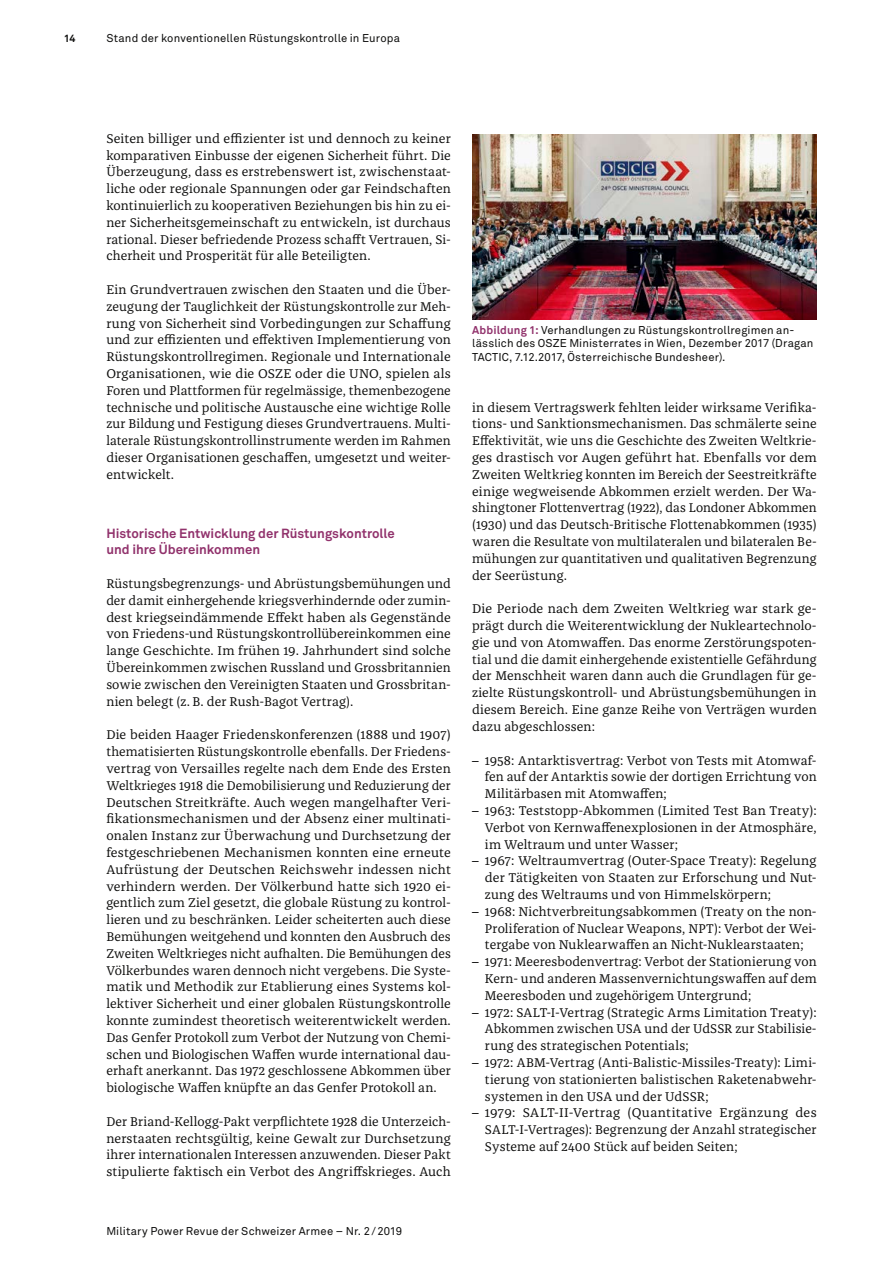
<style>
.page{position:relative;width:872px;height:1263px;background:#fff}
.page>*{position:absolute;margin:0;border:0;box-sizing:border-box;transform-origin:0 0}
._02_01_Grundtext{font:13.2px/16.8px "Franziska OT";letter-spacing:.01em;color:#0e0e0d;text-align:justify}
._01_03_Zwischentitel{font:700 13.2px/16.8px "Akkurat Pro";color:#91326c}
._04_03_Legende{font:11.25px/13.5px "Akkurat Pro";letter-spacing:.015em;color:#0e0e0d}
.t1{font:700 10.5px "Akkurat Pro";color:#0e0e0d}
.s1{font-weight:700;color:#91326c}
.s2{font-family:"Frutiger LT Std"}
</style>
<div class="page">
<img style="left:472px;top:134px;width:344px;height:185px">
<p class="t1" style="left:64px;top:32px;width:13px">14</p>
<p class="_04_03_Legende" style="left:106px;top:32px;width:295px">Stand der konventionellen Rüstungskontrolle in Europa</p>
<p class="_02_01_Grundtext" style="left:106px;top:130px;width:346px">Seiten billiger und effizienter ist und dennoch zu keiner komparativen Einbusse der eigenen Sicherheit führt. Die Überzeugung, dass es erstrebenswert ist, zwischenstaat&shy;liche oder regionale Spannungen oder gar Feindschaften kontinuierlich zu kooperativen Beziehungen bis hin zu ei&shy;ner Sicherheitsgemeinschaft zu entwickeln, ist durchaus rational. Dieser befriedende Prozess schafft Vertrauen, Si&shy;cherheit und Prosperität für alle Beteiligten.</p>
<p class="_02_01_Grundtext" style="left:106px;top:281px;width:346px">Ein Grundvertrauen zwischen den Staaten und die Über&shy;zeugung der Tauglichkeit der Rüstungskontrolle zur Meh&shy;rung von Sicherheit sind Vorbedingungen zur Schaffung und zur effizienten und effektiven Implementierung von Rüstungskontrollregimen. Regionale und Internationale Organisationen, wie die OSZE oder die UNO, spielen als Foren und Plattformen für regelmässige, themenbezogene technische und politische Austausche eine wichtige Rolle zur Bildung und Festigung dieses Grundvertrauens. Multi&shy;laterale Rüstungskontrollinstrumente werden im Rahmen dieser Organisationen geschaffen, umgesetzt und weiter&shy;entwickelt.</p>
<p class="_01_03_Zwischentitel" style="left:106px;top:525px;width:290px">Historische Entwicklung der Rüstungskontrolle und ihre Übereinkommen</p>
<p class="_02_01_Grundtext" style="left:106px;top:575px;width:346px">Rüstungsbegrenzungs- und Abrüstungsbemühungen und der damit einhergehende kriegsverhindernde oder zumin&shy;dest kriegseindämmende Effekt haben als Gegenstände von Friedens-und Rüstungskontrollübereinkommen eine lange Geschichte. Im frühen 19. Jahrhundert sind solche Übereinkommen zwischen Russland und Grossbritannien sowie zwischen den Vereinigten Staaten und Grossbritan&shy;nien belegt (z. B. der Rush-Bagot Vertrag).</p>
<p class="_02_01_Grundtext" style="left:106px;top:727px;width:346px">Die beiden Haager Friedenskonferenzen (1888 und 1907) thematisierten Rüstungskontrolle ebenfalls. Der Friedens&shy;vertrag von Versailles regelte nach dem Ende des Ersten Weltkrieges 1918 die Demobilisierung und Reduzierung der Deutschen Streitkräfte. Auch wegen mangelhafter Veri&shy;fikationsmechanismen und der Absenz einer multinati&shy;onalen Instanz zur Überwachung und Durchsetzung der festgeschriebenen Mechanismen konnten eine erneute Aufrüstung der Deutschen Reichswehr indessen nicht verhindern werden. Der Völkerbund hatte sich 1920 ei&shy;gentlich zum Ziel gesetzt, die globale Rüstung zu kontrol&shy;lieren und zu beschränken. Leider scheiterten auch diese Bemühungen weitgehend und konnten den Ausbruch des Zweiten Weltkrieges nicht aufhalten. Die Bemühungen des Völkerbundes waren dennoch nicht vergebens. Die Syste&shy;matik und Methodik zur Etablierung eines Systems kol&shy;lektiver Sicherheit und einer globalen Rüstungskontrolle konnte zumindest theoretisch weiterentwickelt werden.<br>Das Genfer Protokoll zum Verbot der Nutzung von Chemi&shy;schen und Biologischen Waffen wurde international dau&shy;erhaft anerkannt. Das 1972 geschlossene Abkommen über biologische Waffen knüpfte an das Genfer Protokoll an.</p>
<p class="_02_01_Grundtext" style="left:106px;top:1113px;width:346px">Der Briand-Kellogg-Pakt verpflichtete 1928 die Unterzeich&shy;nerstaaten rechtsgültig, keine Gewalt zur Durchsetzung ihrer internationalen Interessen anzuwenden. Dieser Pakt stipulierte faktisch ein Verbot des Angriffskrieges. Auch</p>
<p class="_04_03_Legende" style="left:106px;top:1224px;width:297px">Military Power Revue der Schweizer Armee – Nr. 2/2019</p>
<p class="_04_03_Legende" style="left:472px;top:323px;width:343px"><span class="s1">Abbildung 1:</span> Verhandlungen zu Rüstungskontrollregimen an&shy;lässlich des OSZE Ministerrates in Wien, Dezember 2017 (Dragan<br>TACTIC, 7.12.2017, Österreichische Bundesheer).</p>
<p class="_02_01_Grundtext" style="left:472px;top:399px;width:346px">in diesem Vertragswerk fehlten leider wirksame Verifika&shy;tions- und Sanktionsmechanismen. Das schmälerte seine Effektivität, wie uns die Geschichte des Zweiten Weltkrie&shy;ges drastisch vor Augen geführt hat. Ebenfalls vor dem Zweiten Weltkrieg konnten im Bereich der Seestreitkräfte einige wegweisende Abkommen erzielt werden. Der Wa&shy;shingtoner Flottenvertrag (1922), das Londoner Abkommen (1930) und das Deutsch-Britische Flottenabkommen (1935) waren die Resultate von multilateralen und bilateralen Be&shy;mühungen zur quantitativen und qualitativen Begrenzung der Seerüstung.</p>
<p class="_02_01_Grundtext" style="left:472px;top:601px;width:346px">Die Periode nach dem Zweiten Weltkrieg war stark ge&shy;prägt durch die Weiterentwicklung der Nukleartechnolo&shy;gie und von Atomwaffen. Das enorme Zerstörungspoten&shy;tial und die damit einhergehende existentielle Gefährdung der Menschheit waren dann auch die Grundlagen für ge&shy;zielte Rüstungskontroll- und Abrüstungsbemühungen in diesem Bereich. Eine ganze Reihe von Verträgen wurden dazu abgeschlossen:</p>
<p class="_02_01_Grundtext" style="left:485px;top:752px;width:333px;text-indent:-13px"><span class="s2">–</span> 1958: Antarktisvertrag: Verbot von Tests mit Atomwaf&shy;fen auf der Antarktis sowie der dortigen Errichtung von Militärbasen mit Atomwaffen;</p>
<p class="_02_01_Grundtext" style="left:485px;top:802px;width:333px;text-indent:-13px"><span class="s2">–</span> 1963: Teststopp-Abkommen (Limited Test Ban Treaty):<br>Verbot von Kernwaffenexplosionen in der Atmosphäre, im Weltraum und unter Wasser;</p>
<p class="_02_01_Grundtext" style="left:485px;top:853px;width:333px;text-indent:-13px"><span class="s2">–</span> 1967: Weltraumvertrag (Outer-Space Treaty): Regelung der Tätigkeiten von Staaten zur Erforschung und Nut&shy;zung des Weltraums und von Himmelskörpern;</p>
<p class="_02_01_Grundtext" style="left:485px;top:903px;width:333px;text-indent:-13px"><span class="s2">–</span> 1968: Nichtverbreitungsabkommen (Treaty on the non-Proliferation of Nuclear Weapons, NPT): Verbot der Wei&shy;tergabe von Nuklearwaffen an Nicht-Nuklearstaaten;</p>
<p class="_02_01_Grundtext" style="left:485px;top:953px;width:333px;text-indent:-13px"><span class="s2">–</span> 1971: Meeresbodenvertrag: Verbot der Stationierung von Kern- und anderen Massenvernichtungswaffen auf dem Meeresboden und zugehörigem Untergrund;</p>
<p class="_02_01_Grundtext" style="left:485px;top:1004px;width:333px;text-indent:-13px"><span class="s2">–</span> 1972: SALT-I-Vertrag (Strategic Arms Limitation Treaty):<br>Abkommen zwischen USA und der UdSSR zur Stabilisie&shy;rung des strategischen Potentials;</p>
<p class="_02_01_Grundtext" style="left:485px;top:1054px;width:333px;text-indent:-13px"><span class="s2">–</span> 1972: ABM-Vertrag (Anti-Balistic-Missiles-Treaty): Limi&shy;tierung von stationierten balistischen Raketenabwehr&shy;systemen in den USA und der UdSSR;</p>
<p class="_02_01_Grundtext" style="left:485px;top:1105px;width:333px;text-indent:-13px"><span class="s2">–</span> 1979: SALT-II-Vertrag (Quantitative Ergänzung des SALT-I-Vertrages): Begrenzung der Anzahl strategischer Systeme auf 2400 Stück auf beiden Seiten;</p>
</div>
